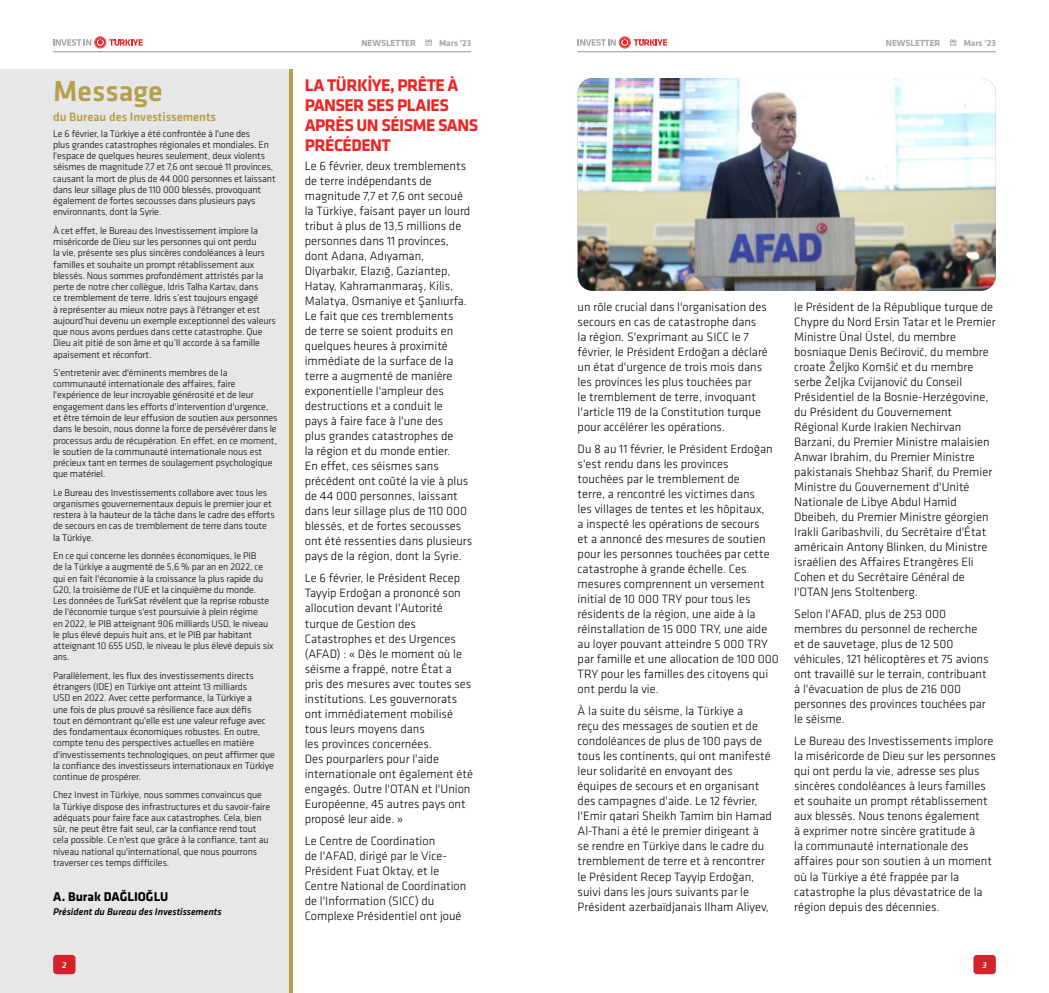
<style>
.page{position:relative;width:1049px;height:993px;background:#fff}
.page>*{position:absolute;margin:0;border:0;box-sizing:border-box;transform-origin:0 0}
.t1{font:500 30px "Klavika";color:#b7a04b}
.t2{font:700 17.5px/20px "Klavika";letter-spacing:-.03em;color:#ee2524}
.t3{font:700 13.25px "Klavika";color:#000}
.t4{font:300 12.5px/15px "Klavika";color:#000}
.t5{font:500 12.5px "Klavika";color:#b7a04b}
.t6{font:300 10px/11.2px "Klavika";letter-spacing:-.01em;color:#000}
.t7{font:italic 500 10px "Klavika";color:#000}
.t8{font:700 9.12px "Klavika";color:#a7a9ac}
.t9{font:italic 500 8.75px "Klavika";color:#fff}
</style>
<div class="page">
<svg style="left:425px;top:39px;width:7px;height:7px"></svg>
<svg style="left:950px;top:39px;width:6px;height:7px"></svg>
<svg style="left:53px;top:36px;width:90px;height:12px"></svg>
<div style="left:973px;top:954px;width:23px;height:19px;background:#d2232a;border-radius:4px"></div>
<div style="left:0;top:69px;width:289px;height:923px;background:#e6e7e8"></div>
<div style="left:53px;top:954px;width:23px;height:19px;background:#d2232a;border-radius:4px"></div>
<hr style="left:289px;top:69px;width:4px;height:923px;background:#b7a04b">
<img style="left:578px;top:78px;width:418px;height:213px">
<hr style="left:578px;top:52px;width:418px;height:1px;background:#939598">
<hr style="left:53px;top:52px;width:418px;height:1px;background:#939598">
<svg style="left:578px;top:36px;width:89px;height:12px"></svg>
<h1 class="t1" style="left:53px;top:70px;width:111px">Message</h1>
<p class="t5" style="left:53px;top:108px;width:164px">du Bureau des Investissements</p>
<p class="t6" style="left:53px;top:127px;width:224px">Le 6 février, la Türkiye a été confrontée à l'une des<br>plus grandes catastrophes régionales et mondiales. En l'espace de quelques heures seulement, deux violents séismes de magnitude 7,7 et 7,6 ont secoué 11 provinces, causant la mort de plus de 44 000 personnes et laissant dans leur sillage plus de 110 000 blessés, provoquant également de fortes secousses dans plusieurs pays environnants, dont la Syrie.</p>
<p class="t6" style="left:53px;top:225px;width:224px">À cet effet, le Bureau des Investissement implore la miséricorde de Dieu sur les personnes qui ont perdu<br>la vie, présente ses plus sincères condoléances à leurs familles et souhaite un prompt rétablissement aux blessés. Nous sommes profondément attristés par la perte de notre cher collègue, Idris Talha Kartav, dans<br>ce tremblement de terre. Idris s’est toujours engagé<br>à représenter au mieux notre pays à l'étranger et est aujourd’hui devenu un exemple exceptionnel des valeurs que nous avons perdues dans cette catastrophe. Que Dieu ait pitié de son âme et qu’Il accorde à sa famille apaisement et réconfort.</p>
<p class="t6" style="left:53px;top:367px;width:226px">S'entretenir avec d'éminents membres de la communauté internationale des affaires, faire l'expérience de leur incroyable générosité et de leur engagement dans les efforts d'intervention d'urgence, et être témoin de leur effusion de soutien aux personnes dans le besoin, nous donne la force de persévérer dans le processus ardu de récupération. En effet, en ce moment, le soutien de la communauté internationale nous est précieux tant en termes de soulagement psychologique que matériel.</p>
<p class="t6" style="left:53px;top:486px;width:223px">Le Bureau des Investissements collabore avec tous les organismes gouvernementaux depuis le premier jour et restera à la hauteur de la tâche dans le cadre des efforts de secours en cas de tremblement de terre dans toute la Türkiye.</p>
<p class="t6" style="left:53px;top:550px;width:222px">En ce qui concerne les données économiques, le PIB<br>de la Türkiye a augmenté de 5,6 % par an en 2022, ce qui en fait l'économie à la croissance la plus rapide du G20, la troisième de l'UE et la cinquième du monde.<br>Les données de TurkSat révèlent que la reprise robuste de l'économie turque s'est poursuivie à plein régime<br>en 2022, le PIB atteignant 906 milliards USD, le niveau le plus élevé depuis huit ans, et le PIB par habitant atteignant 10 655 USD, le niveau le plus élevé depuis six ans.</p>
<p class="t6" style="left:53px;top:669px;width:223px">Parallèlement, les flux des investissements directs étrangers (IDE) en Türkiye ont atteint 13 milliards<br>USD en 2022. Avec cette performance, la Türkiye a<br>une fois de plus prouvé sa résilience face aux défis<br>tout en démontrant qu'elle est une valeur refuge avec des fondamentaux économiques robustes. En outre, compte tenu des perspectives actuelles en matière d'investissements technologiques, on peut affirmer que la confiance des investisseurs internationaux en Türkiye continue de prospérer.</p>
<p class="t6" style="left:53px;top:789px;width:219px">Chez Invest in Türkiye, nous sommes convaincus que la Türkiye dispose des infrastructures et du savoir-faire adéquats pour faire face aux catastrophes. Cela, bien sûr, ne peut être fait seul, car la confiance rend tout cela possible. Ce n'est que grâce à la confiance, tant au niveau national qu'international, que nous pourrons traverser ces temps difficiles.</p>
<p class="t3" style="left:53px;top:887px;width:117px">A. Burak DAĞLIOĞLU</p>
<p class="t7" style="left:53px;top:904px;width:170px">Président du Bureau des Investissements</p>
<p class="t9" style="left:62px;top:958px;width:6px">2</p>
<p class="t8" style="left:361px;top:36px;width:56px">NEWSLETTER</p>
<p class="t8" style="left:439px;top:36px;width:34px">Mars ’23</p>
<p class="t8" style="left:886px;top:36px;width:56px">NEWSLETTER</p>
<p class="t8" style="left:964px;top:36px;width:34px">Mars ’23</p>
<h2 class="t2" style="left:305px;top:74px;width:175px">LA TÜRKİYE, PRÊTE À<br>PANSER SES PLAIES<br>APRÈS UN SÉISME SANS<br>PRÉCÉDENT</h2>
<p class="t4" style="left:305px;top:158px;width:169px">Le 6 février, deux tremblements de terre indépendants de magnitude 7,7 et 7,6 ont secoué la Türkiye, faisant payer un lourd tribut à plus de 13,5 millions de personnes dans 11 provinces, dont Adana, Adıyaman,<br>Diyarbakır, Elazığ, Gaziantep,<br>Hatay, Kahramanmaraş, Kilis,<br>Malatya, Osmaniye et Şanlıurfa.<br>Le fait que ces tremblements<br>de terre se soient produits en quelques heures à proximité immédiate de la surface de la terre a augmenté de manière exponentielle l'ampleur des destructions et a conduit le<br>pays à faire face à l'une des<br>plus grandes catastrophes de<br>la région et du monde entier.<br>En effet, ces séismes sans précédent ont coûté la vie à plus de 44 000 personnes, laissant dans leur sillage plus de 110 000 blessés, et de fortes secousses ont été ressenties dans plusieurs pays de la région, dont la Syrie.</p>
<p class="t4" style="left:305px;top:570px;width:170px">Le 6 février, le Président Recep<br>Tayyip Erdoğan a prononcé son allocution devant l'Autorité turque de Gestion des<br>Catastrophes et des Urgences (AFAD) : « Dès le moment où le séisme a frappé, notre État a pris des mesures avec toutes ses institutions. Les gouvernorats ont immédiatement mobilisé tous leurs moyens dans<br>les provinces concernées.<br>Des pourparlers pour l'aide internationale ont également été engagés. Outre l'OTAN et l'Union<br>Européenne, 45 autres pays ont proposé leur aide. »</p>
<p class="t4" style="left:305px;top:832px;width:163px">Le Centre de Coordination<br>de l'AFAD, dirigé par le Vice-<br>Président Fuat Oktay, et le<br>Centre National de Coordination de l'Information (SICC) du<br>Complexe Présidentiel ont joué</p>
<p class="t4" style="left:578px;top:299px;width:192px">un rôle crucial dans l'organisation des secours en cas de catastrophe dans la région. S'exprimant au SICC le 7 février, le Président Erdoğan a déclaré un état d'urgence de trois mois dans les provinces les plus touchées par<br>le tremblement de terre, invoquant l'article 119 de la Constitution turque pour accélérer les opérations.</p>
<p class="t4" style="left:578px;top:441px;width:203px">Du 8 au 11 février, le Président Erdoğan s'est rendu dans les provinces<br>touchées par le tremblement de<br>terre, a rencontré les victimes dans<br>les villages de tentes et les hôpitaux,<br>a inspecté les opérations de secours<br>et a annoncé des mesures de soutien pour les personnes touchées par cette catastrophe à grande échelle. Ces mesures comprennent un versement initial de 10 000 TRY pour tous les résidents de la région, une aide à la réinstallation de 15 000 TRY, une aide au loyer pouvant atteindre 5 000 TRY par famille et une allocation de 100 000<br>TRY pour les familles des citoyens qui ont perdu la vie.</p>
<p class="t4" style="left:578px;top:703px;width:196px">À la suite du séisme, la Türkiye a<br>reçu des messages de soutien et de condoléances de plus de 100 pays de tous les continents, qui ont manifesté leur solidarité en envoyant des équipes de secours et en organisant des campagnes d'aide. Le 12 février, l'Emir qatari Sheikh Tamim bin Hamad Al-Thani a été le premier dirigeant à se rendre en Türkiye dans le cadre du tremblement de terre et à rencontrer le Président Recep Tayyip Erdoğan, suivi dans les jours suivants par le Président azerbaïdjanais Ilham Aliyev,</p>
<p class="t4" style="left:794px;top:299px;width:203px">le Président de la République turque de Chypre du Nord Ersin Tatar et le Premier Ministre Ünal Üstel, du membre bosniaque Denis Bećirović, du membre croate Željko Komšić et du membre serbe Željka Cvijanović du Conseil Présidentiel de la Bosnie-Herzégovine, du Président du Gouvernement Régional Kurde Irakien Nechirvan Barzani, du Premier Ministre malaisien Anwar Ibrahim, du Premier Ministre pakistanais Shehbaz Sharif, du Premier Ministre du Gouvernement d'Unité Nationale de Libye Abdul Hamid Dbeibeh, du Premier Ministre géorgien Irakli Garibashvili, du Secrétaire d'État américain Antony Blinken, du Ministre israélien des Affaires Etrangères Eli Cohen et du Secrétaire Général de l'OTAN Jens Stoltenberg.</p>
<p class="t4" style="left:794px;top:606px;width:196px">Selon l'AFAD, plus de 253 000 membres du personnel de recherche et de sauvetage, plus de 12 500 véhicules, 121 hélicoptères et 75 avions ont travaillé sur le terrain, contribuant à l'évacuation de plus de 216 000 personnes des provinces touchées par le séisme.</p>
<p class="t4" style="left:794px;top:733px;width:203px">Le Bureau des Investissements implore la miséricorde de Dieu sur les personnes qui ont perdu la vie, adresse ses plus sincères condoléances à leurs familles et souhaite un prompt rétablissement aux blessés. Nous tenons également<br>à exprimer notre sincère gratitude à<br>la communauté internationale des affaires pour son soutien à un moment où la Türkiye a été frappée par la catastrophe la plus dévastatrice de la région depuis des décennies.</p>
<p class="t9" style="left:982px;top:958px;width:6px">3</p>
</div>
